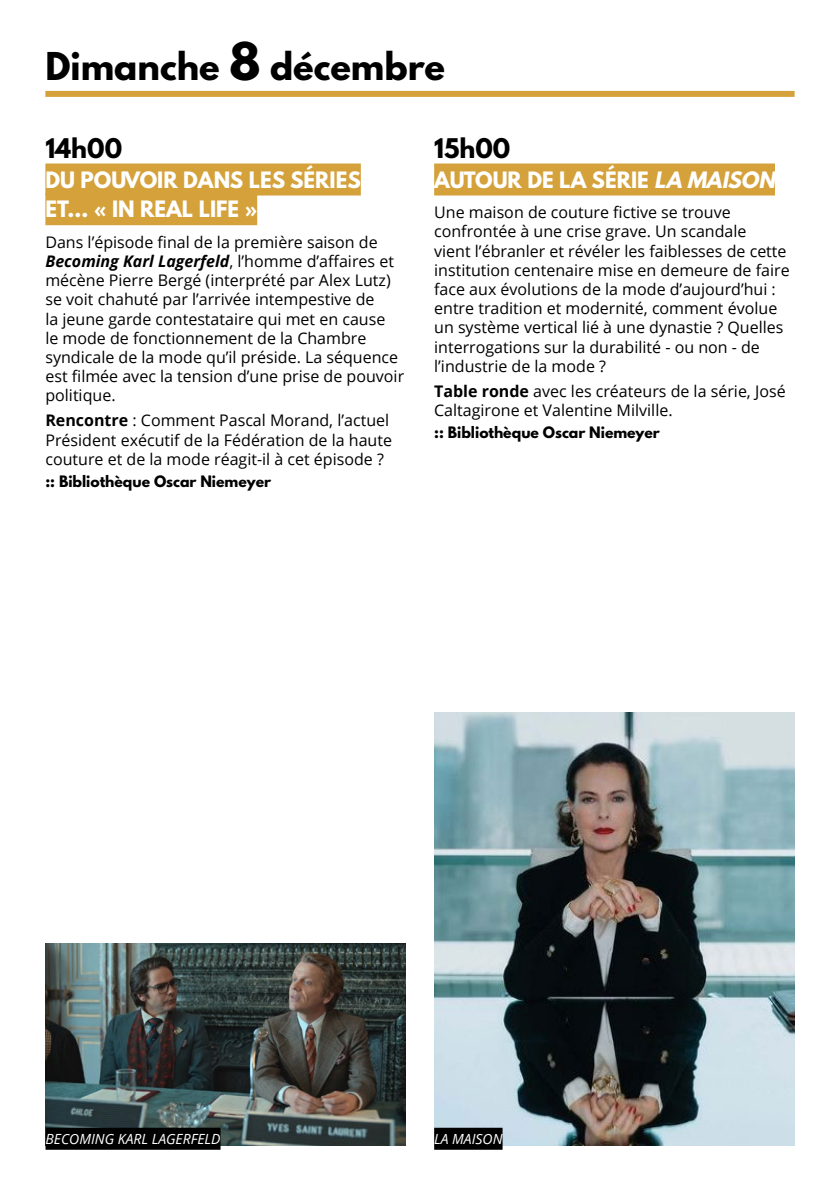
<style>
.page{position:relative;width:840px;height:1191px;background:#fff}
.page>*{position:absolute;margin:0;border:0;box-sizing:border-box;transform-origin:0 0}
.t1{font:700 34px "League Spartan";color:#000}
.t2{font:700 24px "League Spartan";color:#000}
.t3{font:700 20px/29.6px "League Spartan";color:#fff}
.t4{font:16px/19.2px "Open Sans";color:#000}
.t5{font:700 14px "League Spartan";color:#000}
.t6{font:italic 14px "Open Sans";color:#fff}
.s1{font-size:46px}
.s2{font-weight:700;font-style:italic}
.s3{font-weight:700}
.s4{font-style:italic}
</style>
<div class="page">
<div style="left:45px;top:91px;width:749px;height:6px;background:#d4a13a"></div>
<div style="left:45px;top:163px;width:315px;height:32px;background:#d4a13a"></div>
<div style="left:45px;top:193px;width:212px;height:32px;background:#d4a13a"></div>
<div style="left:434px;top:163px;width:340px;height:32px;background:#d4a13a"></div>
<img style="left:45px;top:943px;width:360px;height:202px">
<div style="left:45px;top:1127px;width:175px;height:22px;background:#000"></div>
<img style="left:434px;top:712px;width:360px;height:433px">
<div style="left:434px;top:1127px;width:68px;height:22px;background:#000"></div>
<h1 class="t1" style="left:45px;top:39px;width:401px">Dimanche <span class="s1">8</span> décembre</h1>
<h2 class="t2" style="left:45px;top:129px;width:78px">14h00</h2>
<p class="t3" style="left:45px;top:164px;width:317px">DU POUVOIR DANS LES SÉRIES<br>ET… « IN REAL LIFE »</p>
<p class="t4" style="left:45px;top:232px;width:360px">Dans l’épisode final de la première saison de <span class="s2">Becoming Karl Lagerfeld</span>, l’homme d’affaires et mécène Pierre Bergé (interprété par Alex Lutz) se voit chahuté par l’arrivée intempestive de<br>la jeune garde contestataire qui met en cause<br>le mode de fonctionnement de la Chambre syndicale de la mode qu’il préside. La séquence est filmée avec la tension d’une prise de pouvoir politique.</p>
<p class="t4" style="left:45px;top:410px;width:348px"><span class="s3">Rencontre</span> : Comment Pascal Morand, l’actuel<br>Président exécutif de la Fédération de la haute couture et de la mode réagit-il à cet épisode ?</p>
<p class="t5" style="left:45px;top:470px;width:227px">:: Bibliothèque Oscar Niemeyer</p>
<h2 class="t2" style="left:434px;top:129px;width:78px">15h00</h2>
<p class="t3" style="left:434px;top:164px;width:347px">AUTOUR DE LA SÉRIE <span class="s4">LA MAISON</span></p>
<p class="t4" style="left:434px;top:202px;width:357px">Une maison de couture fictive se trouve confrontée à une crise grave. Un scandale<br>vient l’ébranler et révéler les faiblesses de cette institution centenaire mise en demeure de faire face aux évolutions de la mode d’aujourd’hui : entre tradition et modernité, comment évolue un système vertical lié à une dynastie ? Quelles interrogations sur la durabilité - ou non - de l’industrie de la mode ?</p>
<p class="t4" style="left:434px;top:381px;width:353px"><span class="s3">Table ronde</span> avec les créateurs de la série, José<br>Caltagirone et Valentine Milville.</p>
<p class="t5" style="left:434px;top:422px;width:227px">:: Bibliothèque Oscar Niemeyer</p>
<p class="t6" style="left:45px;top:1129px;width:176px">BECOMING KARL LAGERFELD</p>
<p class="t6" style="left:434px;top:1129px;width:70px">LA MAISON</p>
</div>
